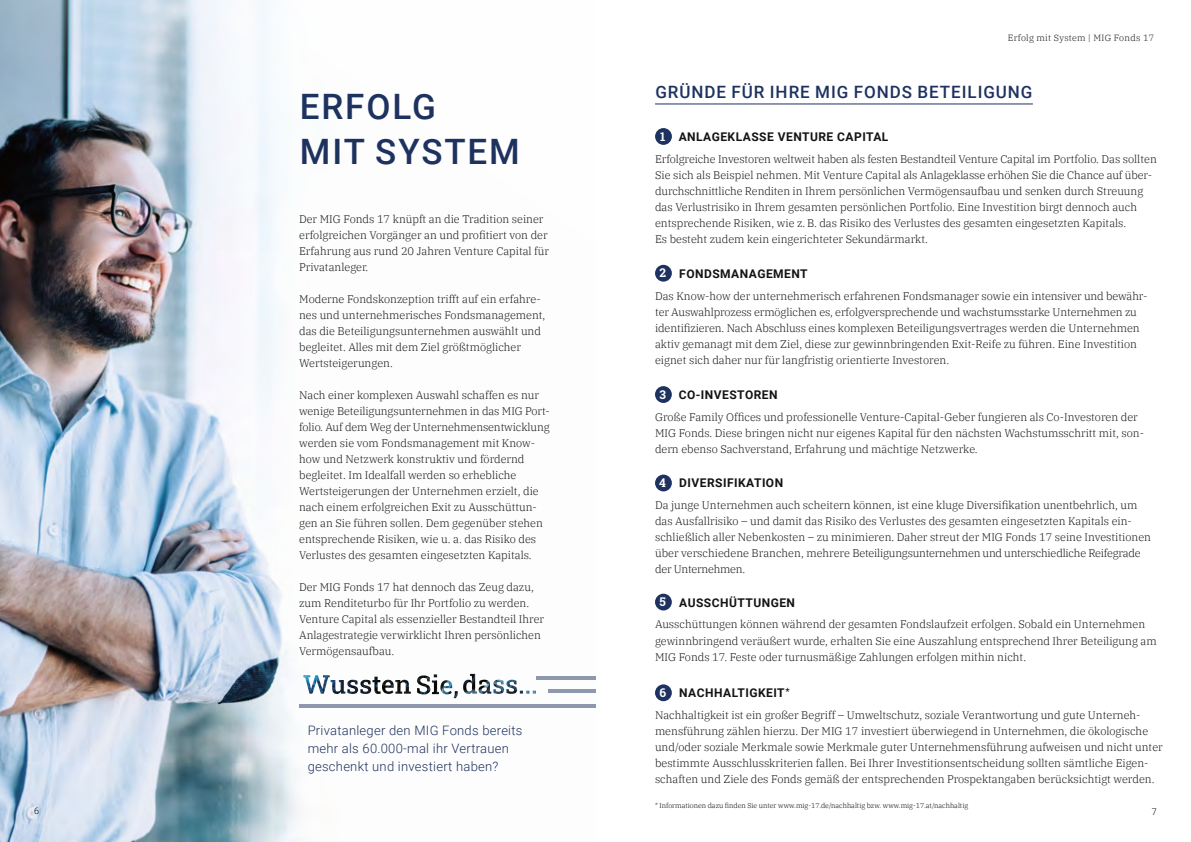
<style>
.page{position:relative;width:1191px;height:842px;background:#fff}
.page>*{position:absolute;margin:0;border:0;box-sizing:border-box;transform-origin:0 0}
.t1{font:500 35px/45px "Roboto";letter-spacing:.055em;color:#1e3260}
.t2{font:500 17px "Roboto";letter-spacing:.055em;color:#1e3260}
.t3{font:300 13px/18px "Roboto";letter-spacing:.02em;color:#1e3260}
.t4{font:700 12px "Roboto";letter-spacing:.04em;color:#131313}
.t5{font:300 11px/16px "IBM Plex Serif";color:#131313}
.t6{font:300 9px "IBM Plex Serif";letter-spacing:.03em;color:#131313}
.t7{font:300 9px "Roboto";color:#000}
.t8{font:300 7px "IBM Plex Serif";color:#000}
.s1{font-family:"Roboto Slab";color:#fff}
</style>
<div class="page">
<hr style="left:655px;top:103px;width:378px;height:1px;background:#1e3260">
<div style="left:655px;top:128px;width:17px;height:17px;background:#1e3260;border-radius:50%"></div>
<img style="left:0;top:0;width:595px;height:842px">
<hr style="left:548px;top:689px;width:47px;height:4px;background:#8d97ae">
<hr style="left:536px;top:676px;width:59px;height:3px;background:#1e3260">
<svg style="left:303px;top:674px;width:233px;height:24px"></svg>
<img style="left:303px;top:674px;width:188px;height:20px">
<hr style="left:298px;top:704px;width:297px;height:3px;background:#1e3260">
<div style="left:655px;top:265px;width:17px;height:17px;background:#1e3260;border-radius:50%"></div>
<div style="left:655px;top:386px;width:17px;height:17px;background:#1e3260;border-radius:50%"></div>
<div style="left:655px;top:594px;width:17px;height:16px;background:#1e3260;border-radius:50%"></div>
<div style="left:655px;top:684px;width:17px;height:17px;background:#1e3260;border-radius:50%"></div>
<div style="left:655px;top:475px;width:17px;height:16px;background:#1e3260;border-radius:50%"></div>
<p class="t7" style="left:34px;top:805px;width:6px">6</p>
<h1 class="t1" style="left:300px;top:83px;width:222px">ERFOLG<br>MIT SYSTEM</h1>
<p class="t5" style="left:299px;top:210px;width:251px">Der MIG Fonds 17 knüpft an die Tradition seiner erfolgreichen Vorgänger an und profitiert von der Erfahrung aus rund 20 Jahren Venture Capital für Privatanleger.</p>
<p class="t5" style="left:299px;top:290px;width:248px">Moderne Fondskonzeption trifft auf ein erfahre&shy;nes und unternehmerisches Fondsmanagement, das die Beteiligungsunternehmen auswählt und begleitet. Alles mit dem Ziel größtmöglicher Wertsteigerungen.</p>
<p class="t5" style="left:299px;top:386px;width:252px">Nach einer komplexen Auswahl schaffen es nur wenige Beteiligungsunternehmen in das MIG Port&shy;folio. Auf dem Weg der Unternehmensentwicklung werden sie vom Fondsmanagement mit Know&shy;how und Netzwerk konstruktiv und fördernd begleitet. Im Idealfall werden so erhebliche Wertsteigerungen der Unternehmen erzielt, die nach einem erfolgreichen Exit zu Ausschüttun&shy;gen an Sie führen sollen. Dem gegenüber stehen entsprechende Risiken, wie u. a. das Risiko des Verlustes des gesamten eingesetzten Kapitals.</p>
<p class="t5" style="left:299px;top:578px;width:246px">Der MIG Fonds 17 hat dennoch das Zeug dazu, zum Renditeturbo für Ihr Portfolio zu werden.<br>Venture Capital als essenzieller Bestandteil Ihrer Anlagestrategie verwirklicht Ihren persönlichen Vermögensaufbau.</p>
<p class="t3" style="left:308px;top:721px;width:216px">Privatanleger den MIG Fonds bereits mehr als 60.000-mal ihr Vertrauen geschenkt und investiert haben?</p>
<p class="t6" style="left:1008px;top:31px;width:148px">Erfolg mit System | MIG Fonds 17</p>
<h2 class="t2" style="left:655px;top:80px;width:379px">GRÜNDE FÜR IHRE MIG FONDS BETEILIGUNG</h2>
<p class="t4" style="left:660px;top:128px;width:230px"><span class="s1">1</span> ANLAGEKLASSE VENTURE CAPITAL</p>
<p class="t5" style="left:655px;top:150px;width:503px">Erfolgreiche Investoren weltweit haben als festen Bestandteil Venture Capital im Portfolio. Das sollten Sie sich als Beispiel nehmen. Mit Venture Capital als Anlageklasse erhöhen Sie die Chance auf über&shy;durchschnittliche Renditen in Ihrem persönlichen Vermögensaufbau und senken durch Streuung das Verlustrisiko in Ihrem gesamten persönlichen Portfolio. Eine Investition birgt dennoch auch entsprechende Risiken, wie z. B. das Risiko des Verlustes des gesamten eingesetzten Kapitals.<br>Es besteht zudem kein eingerichteter Sekundärmarkt.</p>
<p class="t4" style="left:659px;top:265px;width:149px"><span class="s1">2</span> FONDSMANAGEMENT</p>
<p class="t5" style="left:655px;top:287px;width:494px">Das Know-how der unternehmerisch erfahrenen Fondsmanager sowie ein intensiver und bewähr&shy;ter Auswahlprozess ermöglichen es, erfolgversprechende und wachstumsstarke Unternehmen zu identifizieren. Nach Abschluss eines komplexen Beteiligungsvertrages werden die Unternehmen aktiv gemanagt mit dem Ziel, diese zur gewinnbringenden Exit-Reife zu führen. Eine Investition eignet sich daher nur für langfristig orientierte Investoren.</p>
<p class="t4" style="left:659px;top:386px;width:119px"><span class="s1">3</span> CO-INVESTOREN</p>
<p class="t5" style="left:655px;top:408px;width:490px">Große Family Offices und professionelle Venture-Capital-Geber fungieren als Co-Investoren der<br>MIG Fonds. Diese bringen nicht nur eigenes Kapital für den nächsten Wachstumsschritt mit, son&shy;dern ebenso Sachverstand, Erfahrung und mächtige Netzwerke.</p>
<p class="t4" style="left:659px;top:475px;width:125px"><span class="s1">4</span> DIVERSIFIKATION</p>
<p class="t5" style="left:655px;top:497px;width:497px">Da junge Unternehmen auch scheitern können, ist eine kluge Diversifikation unentbehrlich, um das Ausfallrisiko – und damit das Risiko des Verlustes des gesamten eingesetzten Kapitals ein&shy;schließlich aller Nebenkosten – zu minimieren. Daher streut der MIG Fonds 17 seine Investitionen über verschiedene Branchen, mehrere Beteiligungsunternehmen und unterschiedliche Reifegrade der Unternehmen.</p>
<p class="t4" style="left:659px;top:594px;width:137px"><span class="s1">5</span> AUSSCHÜTTUNGEN</p>
<p class="t5" style="left:655px;top:616px;width:503px">Ausschüttungen können während der gesamten Fondslaufzeit erfolgen. Sobald ein Unternehmen gewinnbringend veräußert wurde, erhalten Sie eine Auszahlung entsprechend Ihrer Beteiligung am<br>MIG Fonds 17. Feste oder turnusmäßige Zahlungen erfolgen mithin nicht.</p>
<p class="t4" style="left:659px;top:684px;width:132px"><span class="s1">6</span> NACHHALTIGKEIT<sup>*</sup></p>
<p class="t5" style="left:655px;top:706px;width:509px">Nachhaltigkeit ist ein großer Begriff – Umweltschutz, soziale Verantwortung und gute Unterneh&shy;mensführung zählen hierzu. Der MIG 17 investiert überwiegend in Unternehmen, die ökologische und/oder soziale Merkmale sowie Merkmale guter Unternehmensführung aufweisen und nicht unter bestimmte Ausschlusskriterien fallen. Bei Ihrer Investitionsentscheidung sollten sämtliche Eigen&shy;schaften und Ziele des Fonds gemäß der entsprechenden Prospektangaben berücksichtigt werden.</p>
<p class="t8" style="left:655px;top:801px;width:315px">* Informationen dazu finden Sie unter www.mig-17.de/nachhaltig bzw. www.mig-17.at/nachhaltig</p>
<p class="t7" style="left:1152px;top:806px;width:6px">7</p>
</div>
